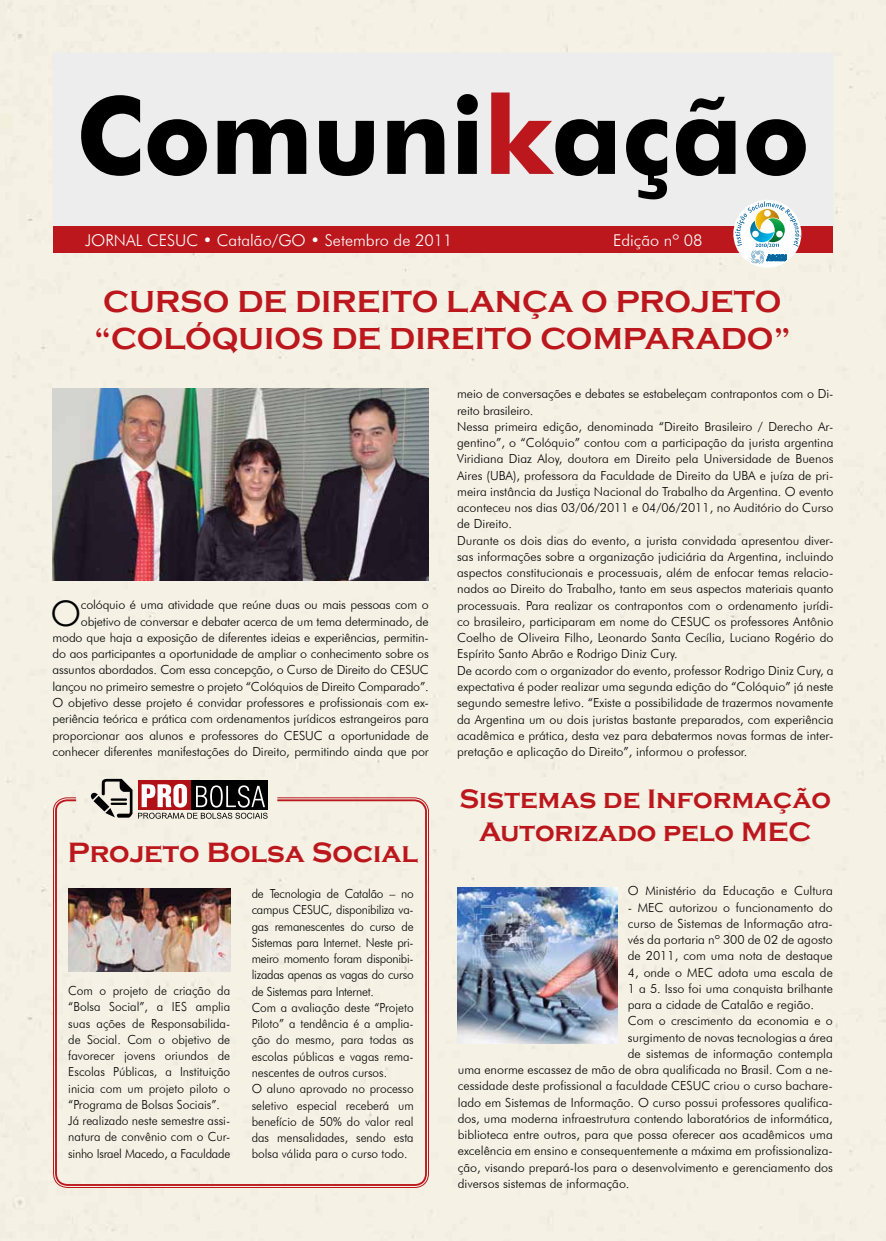
<style>
.page{position:relative;width:886px;height:1241px;background:#fff}
.page>*{position:absolute;margin:0;border:0;box-sizing:border-box;transform-origin:0 0}
.t1{font:700 107.5px "Futura BT";color:#000}
.t2{font:300 35.25px "Futura BT";color:#000}
.t3{font:700 31.25px/37.5px "Copperplate Gothic";color:#bb171d}
.t4{font:700 28.75px "Copperplate Gothic";color:#bb171d}
.t5{font:700 27.5px/32.5px "Copperplate Gothic";color:#bb171d;text-align:center}
.t6{font:300 16.25px "Futura BT";color:#fff}
.t7{font:300 12.5px/16.2px "Futura BT";color:#000;text-align:right}
.t8{font:300 12.5px/16.2px "Futura BT";color:#000;scale:.95 1}
.t9{font:300 12.5px/16.2px "Futura BT";color:#000;scale:.96 1}
.s1{color:#bb171d}
</style>
<div class="page">
<div style="left:0;top:0;width:886px;height:1240px;background:#f5f1e5"></div>
<div style="left:53px;top:53px;width:780px;height:177px;background:#ededee"></div>
<div style="left:53px;top:227px;width:780px;height:26px;background:#bb171d"></div>
<svg style="left:735px;top:201px;width:66px;height:69px"></svg>
<img style="left:53px;top:389px;width:376px;height:192px">
<img style="left:458px;top:887px;width:160px;height:156px">
<div style="left:190px;top:780px;width:78px;height:29px;background:#000"></div>
<div style="left:138px;top:780px;width:52px;height:29px;background:#b11116"></div>
<svg style="left:141px;top:783px;width:122px;height:14px"></svg>
<svg style="left:89px;top:778px;width:43px;height:19px"></svg>
<svg style="left:53px;top:797px;width:376px;height:390px;background:#e8ddd2"></svg>
<h1 class="t1" style="left:76px;top:70px;width:735px">Comuni<span class="s1">k</span>ação</h1>
<h3 class="t6" style="left:85px;top:230px;width:369px">JORNAL CESUC • Catalão/GO • Setembro de 2011</h3>
<h3 class="t6" style="left:613px;top:230px;width:91px">Edição nº 08</h3>
<h3 class="t3" style="left:94px;top:283px;width:698px">CURSO DE DIREITO LANÇA O PROJETO “COLÓQUIOS DE DIREITO COMPARADO”</h3>
<p class="t7" style="left:53px;top:596px;width:378px">colóquio é uma atividade que reúne duas ou mais pessoas com o objetivo de conversar e debater acerca de um tema determinado, de modo que haja a exposição de diferentes ideias e experiências, permitin&shy;do aos participantes a oportunidade de ampliar o conhecimento sobre os assuntos abordados. Com essa concepção, o Curso de Direito do CESUC lançou no primeiro semestre o projeto “Colóquios de Direito Comparado”.<br>O objetivo desse projeto é convidar professores e profissionais com ex&shy;periência teórica e prática com ordenamentos jurídicos estrangeiros para proporcionar aos alunos e professores do CESUC a oportunidade de conhecer diferentes manifestações do Direito, permitindo ainda que por</p>
<h2 class="t2" style="left:51px;top:591px;width:32px">O</h2>
<h3 class="t4" style="left:68px;top:836px;width:352px">Projeto Bolsa Social</h3>
<p class="t9" style="left:68px;top:982px;width:170px">Com o projeto de criação da “Bolsa Social”, a IES amplia suas ações de Responsabilida&shy;de Social. Com o objetivo de favorecer jovens oriundos de<br>Escolas Públicas, a Instituição inicia com um projeto piloto o “Programa de Bolsas Sociais”.<br>Já realizado neste semestre assi&shy;natura de convênio com o Cur&shy;sinho Israel Macedo, a Faculdade</p>
<p class="t8" style="left:252px;top:885px;width:172px">de Tecnologia de Catalão – no campus CESUC, disponibiliza va&shy;gas remanescentes do curso de<br>Sistemas para Internet. Neste pri&shy;meiro momento foram disponibi&shy;lizadas apenas as vagas do curso de Sistemas para Internet.<br>Com a avaliação deste “Projeto<br>Piloto” a tendência é a amplia&shy;ção do mesmo, para todas as escolas públicas e vagas rema&shy;nescentes de outros cursos.<br>O aluno aprovado no processo seletivo especial receberá um benefício de 50% do valor real das mensalidades, sendo esta bolsa válida para o curso todo.</p>
<p class="t7" style="left:457px;top:385px;width:378px;text-align:left">meio de conversações e debates se estabeleçam contrapontos com o Di&shy;reito brasileiro.<br>Nessa primeira edição, denominada “Direito Brasileiro / Derecho Ar&shy;gentino”, o “Colóquio” contou com a participação da jurista argentina Viridiana Diaz Aloy, doutora em Direito pela Universidade de Buenos Aires (UBA), professora da Faculdade de Direito da UBA e juíza de pri&shy;meira instância da Justiça Nacional do Trabalho da Argentina. O evento aconteceu nos dias 03/06/2011 e 04/06/2011, no Auditório do Curso de Direito.<br>Durante os dois dias do evento, a jurista convidada apresentou diver&shy;sas informações sobre a organização judiciária da Argentina, incluindo aspectos constitucionais e processuais, além de enfocar temas relacio&shy;nados ao Direito do Trabalho, tanto em seus aspectos materiais quanto processuais. Para realizar os contrapontos com o ordenamento jurídi&shy;co brasileiro, participaram em nome do CESUC os professores Antônio Coelho de Oliveira Filho, Leonardo Santa Cecília, Luciano Rogério do Espírito Santo Abrão e Rodrigo Diniz Cury.<br>De acordo com o organizador do evento, professor Rodrigo Diniz Cury, a expectativa é poder realizar uma segunda edição do “Colóquio” já neste segundo semestre letivo. “Existe a possibilidade de trazermos novamente da Argentina um ou dois juristas bastante preparados, com experiência acadêmica e prática, desta vez para debatermos novas formas de inter&shy;pretação e aplicação do Direito”, informou o professor.</p>
<h3 class="t5" style="left:459px;top:783px;width:373px">Sistemas de Informação<br>Autorizado pelo MEC</h3>
<p class="t7" style="left:628px;top:882px;width:207px">O Ministério da Educação e Cultura</p>
<p class="t7" style="left:628px;top:898px;width:206px">- MEC autorizou o funcionamento do</p>
<p class="t7" style="left:628px;top:914px;width:206px">curso de Sistemas de Informação atra-</p>
<p class="t7" style="left:628px;top:931px;width:206px">vés da portaria nº 300 de 02 de agosto</p>
<p class="t7" style="left:628px;top:947px;width:206px">de 2011, com uma nota de destaque</p>
<p class="t7" style="left:628px;top:963px;width:207px">4, onde o MEC adota uma escala de</p>
<p class="t7" style="left:628px;top:979px;width:207px">1 a 5. Isso foi uma conquista brilhante</p>
<p class="t7" style="left:628px;top:996px;width:188px">para a cidade de Catalão e região.</p>
<p class="t7" style="left:628px;top:1012px;width:206px">Com o crescimento da economia e o</p>
<p class="t7" style="left:628px;top:1028px;width:206px">surgimento de novas tecnologias a área</p>
<p class="t7" style="left:628px;top:1044px;width:206px">de sistemas de informação contempla</p>
<p class="t7" style="left:458px;top:1061px;width:377px">uma enorme escassez de mão de obra qualificada no Brasil. Com a ne-</p>
<p class="t7" style="left:458px;top:1077px;width:377px">cessidade deste profissional a faculdade CESUC criou o curso bachare-</p>
<p class="t7" style="left:458px;top:1093px;width:377px">lado em Sistemas de Informação. O curso possui professores qualifica-</p>
<p class="t7" style="left:458px;top:1109px;width:376px">dos, uma moderna infraestrutura contendo laboratórios de informática,</p>
<p class="t7" style="left:458px;top:1126px;width:376px">biblioteca entre outros, para que possa oferecer aos acadêmicos uma</p>
<p class="t7" style="left:458px;top:1142px;width:377px">excelência em ensino e consequentemente a máxima em profissionaliza-</p>
<p class="t7" style="left:458px;top:1158px;width:376px">ção, visando prepará-los para o desenvolvimento e gerenciamento dos</p>
<p class="t7" style="left:458px;top:1174px;width:173px">diversos sistemas de informação.</p>
</div>
